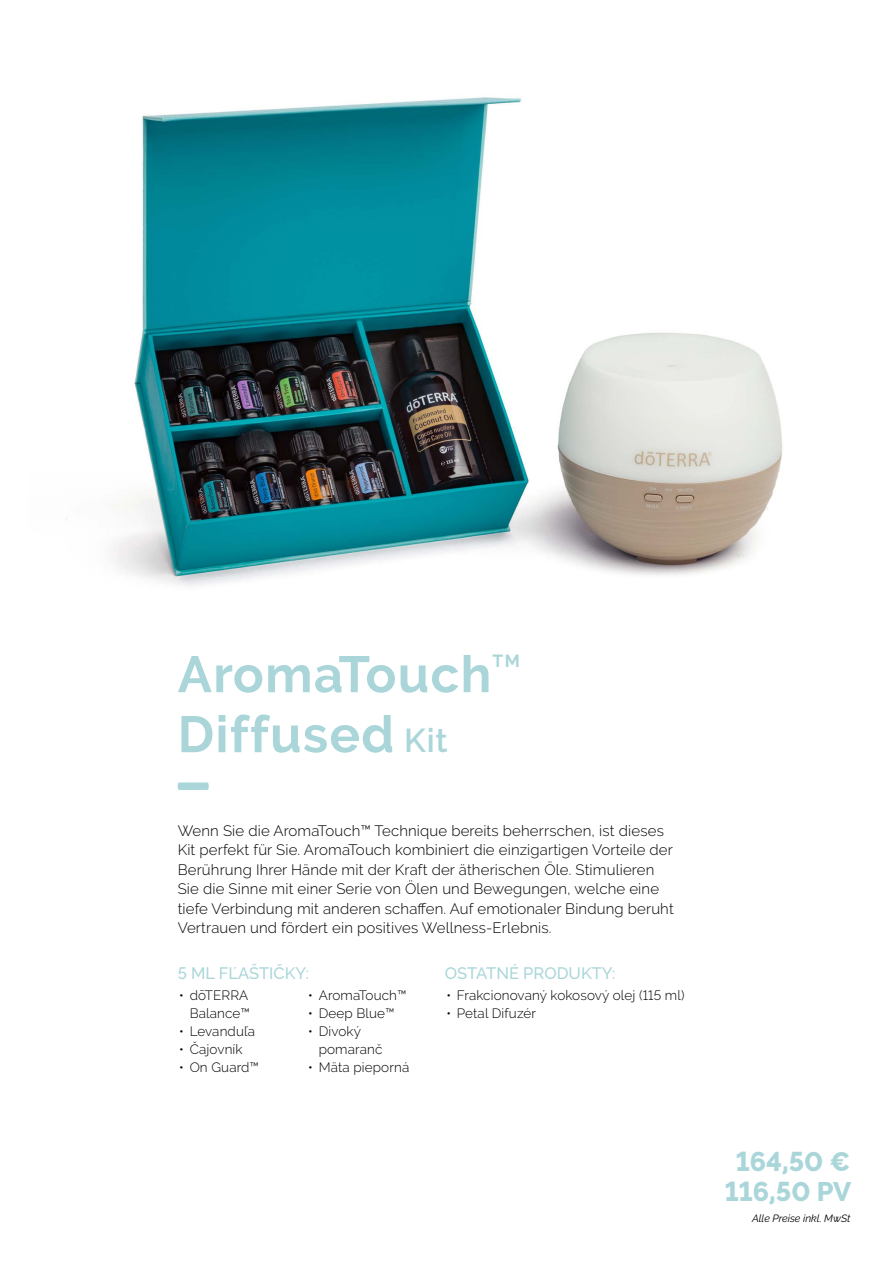
<style>
.page{position:relative;width:893px;height:1263px;background:#fff}
.page>*{position:absolute;margin:0;border:0;box-sizing:border-box;transform-origin:0 0}
.t1{font:700 51px "Raleway";letter-spacing:.025em;color:#aad6da}
.t2{font:800 27px/30px "Raleway";color:#aad6da;text-align:center}
.t3{font:700 17.55px "Raleway";color:#aad6da}
.t4{font:500 16.5px "Raleway";color:#aad6da}
.t5{font:300 15px/19.5px "Raleway";letter-spacing:.01em;color:#000}
.t6{font:300 13.5px/18px "Raleway";letter-spacing:.01em;color:#000;text-align:right}
.t7{font:italic 10.5px "Raleway";color:#000}
.s1{font-weight:600;font-size:33px}
</style>
<div class="page">
<img style="left:66px;top:97px;width:717px;height:489px">
<svg style="left:178px;top:782px;width:31px;height:8px"></svg>
<h1 class="t1" style="left:178px;top:645px;width:315px">AromaTouch</h1>
<p class="t3" style="left:493px;top:651px;width:29px">TM</p>
<h1 class="t1" style="left:178px;top:705px;width:272px">Diffused <span class="s1">Kit</span></h1>
<p class="t5" style="left:178px;top:820px;width:498px">Wenn Sie die AromaTouch™ Technique bereits beherrschen, ist dieses Kit perfekt für Sie. AromaTouch kombiniert die einzigartigen Vorteile der Berührung Ihrer Hände mit der Kraft der ätherischen Öle. Stimulieren Sie die Sinne mit einer Serie von Ölen und Bewegungen, welche eine tiefe Verbindung mit anderen schaffen. Auf emotionaler Bindung beruht Vertrauen und fördert ein positives Wellness-Erlebnis.</p>
<p class="t4" style="left:178px;top:963px;width:133px">5 ML FĽAŠTIČKY:</p>
<p class="t6" style="left:179px;top:986px;width:72px">• dōTERRA<br>Balance™</p>
<p class="t6" style="left:179px;top:1022px;width:77px">• Levanduľa</p>
<p class="t6" style="left:179px;top:1040px;width:65px">• Čajovník</p>
<p class="t6" style="left:179px;top:1058px;width:81px">• On Guard™</p>
<p class="t6" style="left:308px;top:986px;width:100px">• AromaTouch™</p>
<p class="t6" style="left:308px;top:1004px;width:88px">• Deep Blue™</p>
<p class="t6" style="left:319px;top:1022px;width:65px;text-align:left;text-indent:-11px">• Divoký pomaranč</p>
<p class="t6" style="left:308px;top:1058px;width:102px">• Mäta pieporná</p>
<p class="t4" style="left:445px;top:963px;width:172px">OSTATNÉ PRODUKTY:</p>
<p class="t6" style="left:446px;top:986px;width:240px">• Frakcionovaný kokosový olej (115 ml)</p>
<p class="t6" style="left:446px;top:1004px;width:91px">• Petal Difuzér</p>
<h2 class="t2" style="left:725px;top:1147px;width:128px">164,50 €<br>116,50 PV</h2>
<p class="t7" style="left:752px;top:1212px;width:100px">Alle Preise inkl. MwSt</p>
</div>
